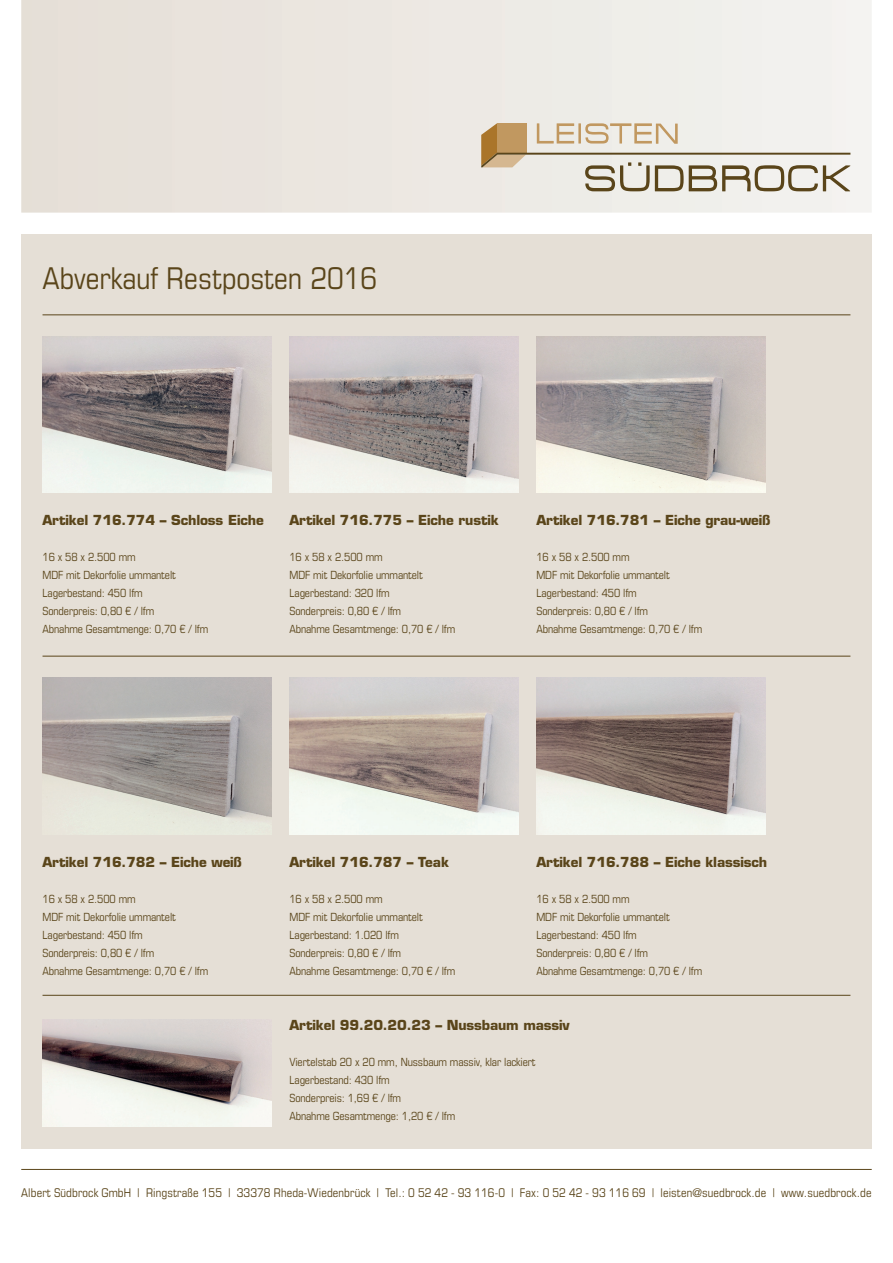
<style>
.page{position:relative;width:893px;height:1263px;background:#fff}
.page>*{position:absolute;margin:0;border:0;box-sizing:border-box;transform-origin:0 0}
.t1{font:condensed 30px "Eurostile LT";color:#5a451a}
.t2{font:700 13.5px "Eurostile LT";letter-spacing:-.01em;color:#5a451a}
.t3{font:condensed 12px "Eurostile LT";letter-spacing:.01em;color:#5a451a}
.t4{font:condensed 11.25px/18px "Eurostile LT";letter-spacing:-.01em;color:#5a451a}
</style>
<div class="page">
<div style="left:21px;top:234px;width:851px;height:914px;background:#e5dfd6"></div>
<svg style="left:21px;top:0;width:851px;height:213px;background:#ebe7e2"></svg>
<hr style="left:21px;top:1169px;width:851px;height:1px;background:#5a451a">
<svg style="left:481px;top:123px;width:369px;height:68px;background:#d8d0c1"></svg>
<img style="left:43px;top:336px;width:228px;height:157px">
<img style="left:43px;top:678px;width:228px;height:156px">
<img style="left:43px;top:1019px;width:228px;height:107px">
<img style="left:289px;top:678px;width:229px;height:156px">
<img style="left:536px;top:678px;width:229px;height:156px">
<img style="left:289px;top:336px;width:229px;height:157px">
<img style="left:536px;top:336px;width:229px;height:157px">
<hr style="left:43px;top:315px;width:807px;height:1px;background:#5a451a">
<hr style="left:43px;top:656px;width:807px;height:1px;background:#5a451a">
<hr style="left:43px;top:995px;width:807px;height:1px;background:#5a451a">
<h1 class="t1" style="left:43px;top:261px;width:336px">Abverkauf Restposten 2016</h1>
<p class="t2" style="left:43px;top:511px;width:223px">Artikel 716.774 – Schloss Eiche</p>
<p class="t4" style="left:43px;top:548px;width:167px">16 x 58 x 2.500 mm<br>MDF mit Dekorfolie ummantelt<br>Lagerbestand: 450 lfm<br>Sonderpreis: 0,80 € / lfm<br>Abnahme Gesamtmenge: 0,70 € / lfm</p>
<p class="t2" style="left:289px;top:511px;width:211px">Artikel 716.775 – Eiche rustik</p>
<p class="t4" style="left:289px;top:548px;width:167px">16 x 58 x 2.500 mm<br>MDF mit Dekorfolie ummantelt<br>Lagerbestand: 320 lfm<br>Sonderpreis: 0,80 € / lfm<br>Abnahme Gesamtmenge: 0,70 € / lfm</p>
<p class="t2" style="left:536px;top:511px;width:236px">Artikel 716.781 – Eiche grau-weiß</p>
<p class="t4" style="left:536px;top:548px;width:167px">16 x 58 x 2.500 mm<br>MDF mit Dekorfolie ummantelt<br>Lagerbestand: 450 lfm<br>Sonderpreis: 0,80 € / lfm<br>Abnahme Gesamtmenge: 0,70 € / lfm</p>
<p class="t2" style="left:43px;top:853px;width:201px">Artikel 716.782 – Eiche weiß</p>
<p class="t4" style="left:43px;top:889px;width:167px">16 x 58 x 2.500 mm<br>MDF mit Dekorfolie ummantelt<br>Lagerbestand: 450 lfm<br>Sonderpreis: 0,80 € / lfm<br>Abnahme Gesamtmenge: 0,70 € / lfm</p>
<p class="t2" style="left:289px;top:853px;width:161px">Artikel 716.787 – Teak</p>
<p class="t4" style="left:289px;top:889px;width:167px">16 x 58 x 2.500 mm<br>MDF mit Dekorfolie ummantelt<br>Lagerbestand: 1.020 lfm<br>Sonderpreis: 0,80 € / lfm<br>Abnahme Gesamtmenge: 0,70 € / lfm</p>
<p class="t2" style="left:536px;top:853px;width:232px">Artikel 716.788 – Eiche klassisch</p>
<p class="t4" style="left:536px;top:889px;width:167px">16 x 58 x 2.500 mm<br>MDF mit Dekorfolie ummantelt<br>Lagerbestand: 450 lfm<br>Sonderpreis: 0,80 € / lfm<br>Abnahme Gesamtmenge: 0,70 € / lfm</p>
<p class="t2" style="left:289px;top:1017px;width:282px">Artikel 99.20.20.23 – Nussbaum massiv</p>
<p class="t4" style="left:289px;top:1053px;width:248px">Viertelstab 20 x 20 mm, Nussbaum massiv, klar lackiert Lagerbestand: 430 lfm<br>Sonderpreis: 1,69 € / lfm<br>Abnahme Gesamtmenge: 1,20 € / lfm</p>
<p class="t3" style="left:21px;top:1186px;width:852px">Albert Südbrock GmbH | Ringstraße 155 | 33378 Rheda-Wiedenbrück | Tel.: 0 52 42 - 93 116-0 | Fax: 0 52 42 - 93 116 69 | leisten@suedbrock.de | www.suedbrock.de</p>
</div>
